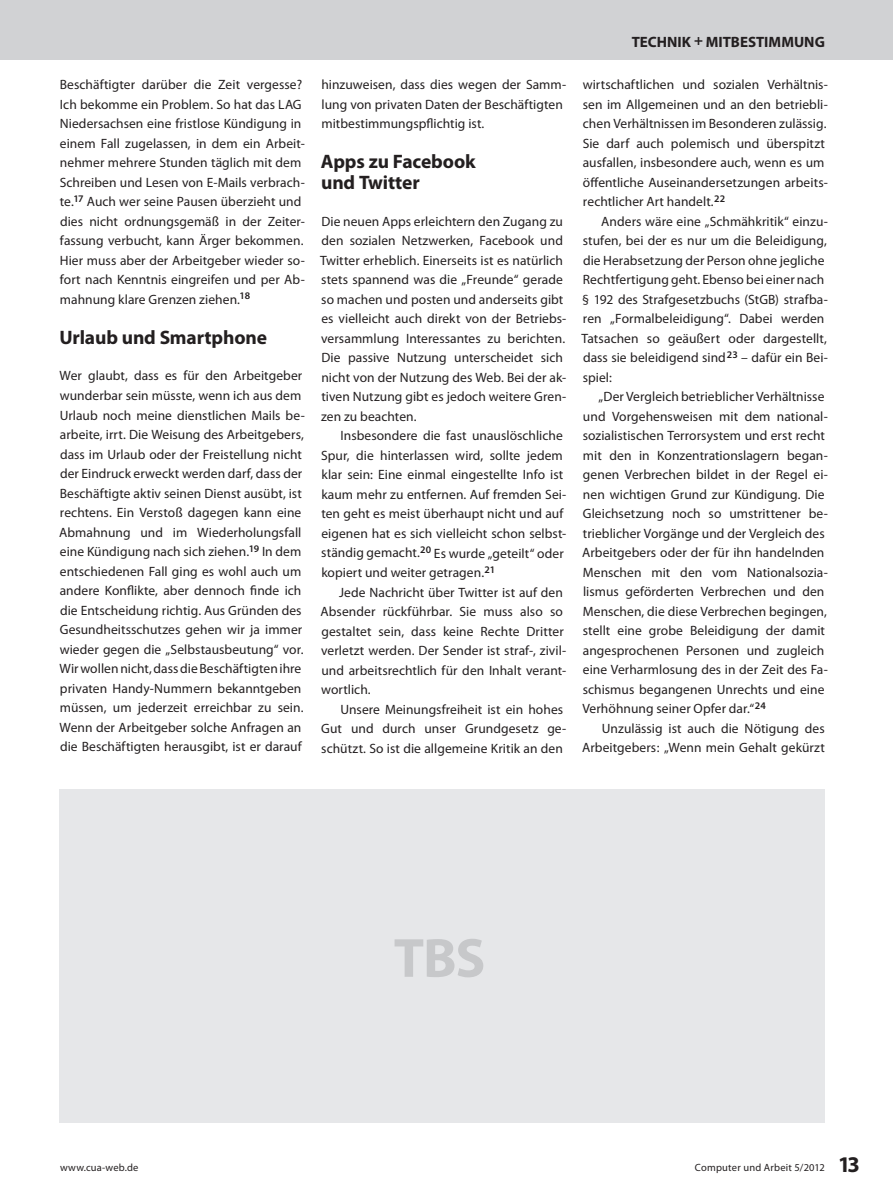
<style>
.page{position:relative;width:893px;height:1191px;background:#fff}
.page>*{position:absolute;margin:0;border:0;box-sizing:border-box;transform-origin:0 0}
.t1{font:700 55.5px "Myriad Pro";color:#c7c8ca}
.t2{font:700 19.5px/21px "Myriad Pro";letter-spacing:-.005em;color:#231f20}
.t3{font:700 15px "Myriad Pro";color:#231f20}
.t4{font:13.5px/19.5px "Myriad Pro";letter-spacing:.005em;color:#231f20}
.t5{font:10.5px "Myriad Pro";letter-spacing:.02em;color:#231f20}
.s1{font-weight:700;font-size:22.5px}
</style>
<div class="page">
<div style="left:0;top:0;width:893px;height:60px;background:#d1d2d4"></div>
<div style="left:60px;top:789px;width:765px;height:333px;background:#e6e7e9"></div>
<p class="t4" style="left:60px;top:75px;width:247px">Beschäftigter darüber die Zeit vergesse?<br>Ich bekomme ein Problem. So hat das LAG Niedersachsen eine fristlose Kündigung in einem Fall zugelassen, in dem ein Arbeit&shy;nehmer mehrere Stunden täglich mit dem Schreiben und Lesen von E-Mails verbrach&shy;te.<sup>17</sup> Auch wer seine Pausen überzieht und dies nicht ordnungsgemäß in der Zeiter&shy;fassung verbucht, kann Ärger bekommen.<br>Hier muss aber der Arbeitgeber wieder so&shy;fort nach Kenntnis eingreifen und per Ab&shy;mahnung klare Grenzen ziehen.<sup>18</sup></p>
<h2 class="t2" style="left:59px;top:326px;width:209px">Urlaub und Smartphone</h2>
<p class="t4" style="left:59px;top:366px;width:247px">Wer glaubt, dass es für den Arbeitgeber wunderbar sein müsste, wenn ich aus dem Urlaub noch meine dienstlichen Mails be&shy;arbeite, irrt. Die Weisung des Arbeitgebers, dass im Urlaub oder der Freistellung nicht der Eindruck erweckt werden darf, dass der Beschäftigte aktiv seinen Dienst ausübt, ist rechtens. Ein Verstoß dagegen kann eine Abmahnung und im Wiederholungsfall eine Kündigung nach sich ziehen.<sup>19</sup> In dem entschiedenen Fall ging es wohl auch um andere Konflikte, aber dennoch finde ich die Entscheidung richtig. Aus Gründen des Gesundheitsschutzes gehen wir ja immer wieder gegen die „Selbstausbeutung“ vor.<br>Wir wollen nicht, dass die Beschäftigten ihre privaten Handy-Nummern bekanntgeben müssen, um jederzeit erreichbar zu sein.<br>Wenn der Arbeitgeber solche Anfragen an die Beschäftigten herausgibt, ist er darauf</p>
<p class="t4" style="left:321px;top:75px;width:246px">hinzuweisen, dass dies wegen der Samm&shy;lung von privaten Daten der Beschäftigten mitbestimmungspflichtig ist.</p>
<h2 class="t2" style="left:321px;top:151px;width:156px">Apps zu Facebook und Twitter</h2>
<p class="t4" style="left:320px;top:211px;width:248px">Die neuen Apps erleichtern den Zugang zu den sozialen Netzwerken, Facebook und Twitter erheblich. Einerseits ist es natürlich stets spannend was die „Freunde“ gerade so machen und posten und anderseits gibt es vielleicht auch direkt von der Betriebs&shy;versammlung Interessantes zu berichten.<br>Die passive Nutzung unterscheidet sich nicht von der Nutzung des Web. Bei der ak&shy;tiven Nutzung gibt es jedoch weitere Gren&shy;zen zu beachten.</p>
<p class="t4" style="left:321px;top:426px;width:247px;text-indent:19px">Insbesondere die fast unauslöschliche Spur, die hinterlassen wird, sollte jedem klar sein: Eine einmal eingestellte Info ist kaum mehr zu entfernen. Auf fremden Sei&shy;ten geht es meist überhaupt nicht und auf eigenen hat es sich vielleicht schon selbst&shy;ständig gemacht.<sup>20</sup> Es wurde „geteilt“ oder kopiert und weiter getragen.<sup>21</sup></p>
<p class="t4" style="left:321px;top:582px;width:247px;text-indent:19px">Jede Nachricht über Twitter ist auf den Absender rückführbar. Sie muss also so gestaltet sein, dass keine Rechte Dritter verletzt werden. Der Sender ist straf-, zivil&shy;und arbeitsrechtlich für den Inhalt verant&shy;wortlich.</p>
<p class="t4" style="left:321px;top:699px;width:247px;text-indent:19px">Unsere Meinungsfreiheit ist ein hohes<br>Gut und durch unser Grundgesetz ge&shy;schützt. So ist die allgemeine Kritik an den</p>
<p class="t3" style="left:632px;top:32px;width:195px">TECHNIK + MITBESTIMMUNG</p>
<p class="t4" style="left:583px;top:75px;width:247px">wirtschaftlichen und sozialen Verhältnis&shy;sen im Allgemeinen und an den betriebli&shy;chen Verhältnissen im Besonderen zulässig.<br>Sie darf auch polemisch und überspitzt ausfallen, insbesondere auch, wenn es um öffentliche Auseinandersetzungen arbeits&shy;rechtlicher Art handelt.<sup>22</sup></p>
<p class="t4" style="left:582px;top:211px;width:248px;text-indent:20px">Anders wäre eine „Schmähkritik“ einzu&shy;stufen, bei der es nur um die Beleidigung, die Herabsetzung der Person ohne jegliche Rechtfertigung geht. Ebenso bei einer nach § 192 des Strafgesetzbuchs (StGB) strafba&shy;ren „Formalbeleidigung“. Dabei werden Tatsachen so geäußert oder dargestellt, dass sie beleidigend sind<sup>23</sup> – dafür ein Bei&shy;spiel:</p>
<p class="t4" style="left:582px;top:387px;width:247px;text-indent:16px">„Der Vergleich betrieblicher Verhältnisse und Vorgehensweisen mit dem national&shy;sozialistischen Terrorsystem und erst recht mit den in Konzentrationslagern began&shy;genen Verbrechen bildet in der Regel ei&shy;nen wichtigen Grund zur Kündigung. Die Gleichsetzung noch so umstrittener be&shy;trieblicher Vorgänge und der Vergleich des Arbeitgebers oder der für ihn handelnden Menschen mit den vom Nationalsozia&shy;lismus geförderten Verbrechen und den Menschen, die diese Verbrechen begingen, stellt eine grobe Beleidigung der damit angesprochenen Personen und zugleich eine Verharmlosung des in der Zeit des Fa&shy;schismus begangenen Unrechts und eine Verhöhnung seiner Opfer dar.“<sup>24</sup></p>
<p class="t4" style="left:582px;top:718px;width:244px;text-align:right">Unzulässig ist auch die Nötigung des<br>Arbeitgebers: „Wenn mein Gehalt gekürzt</p>
<h1 class="t1" style="left:394px;top:922px;width:93px">TBS</h1>
<p class="t5" style="left:60px;top:1161px;width:80px">www.cua-web.de</p>
<p class="t5" style="left:695px;top:1161px;width:166px">Computer und Arbeit 5/2012 <span class="s1">13</span></p>
</div>
